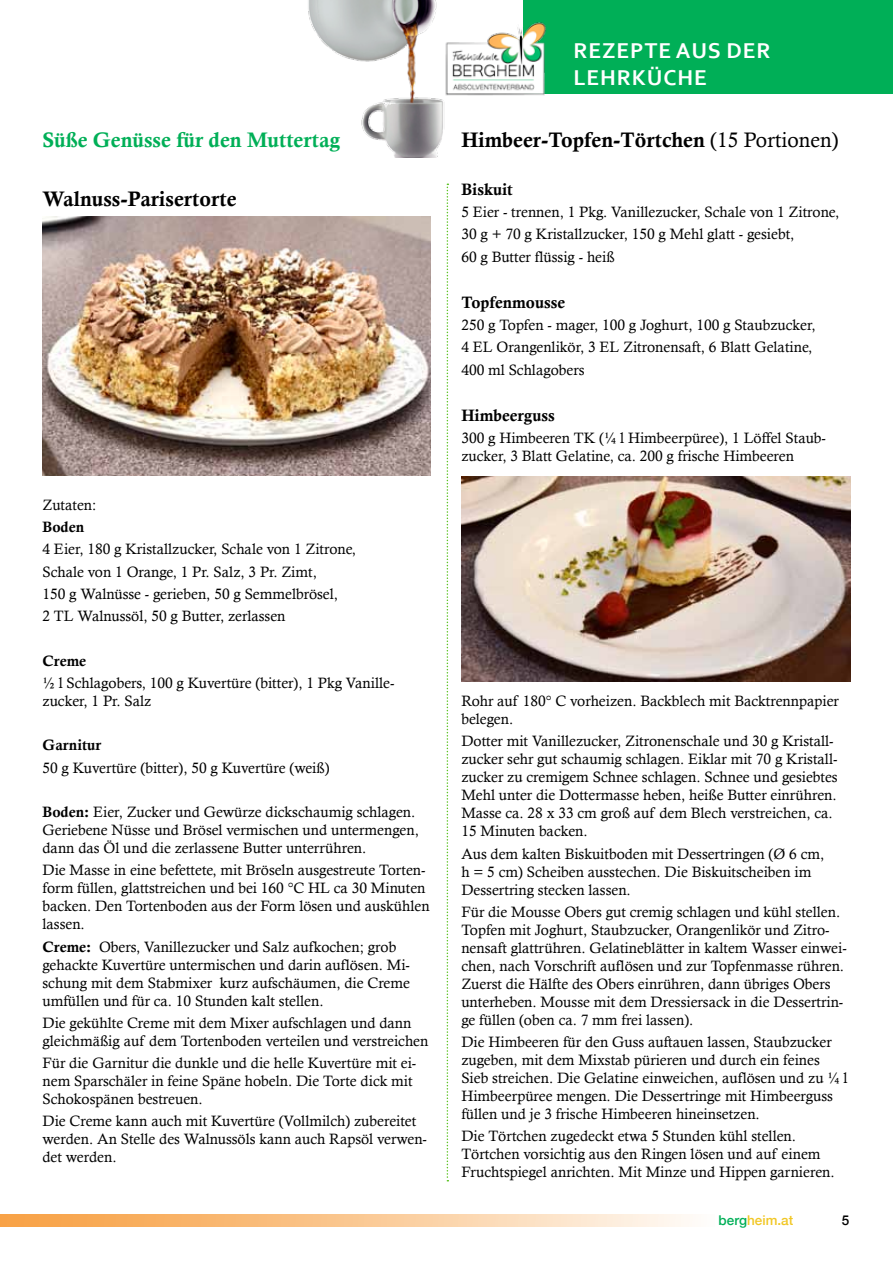
<style>
.page{position:relative;width:893px;height:1263px;background:#fff}
.page>*{position:absolute;margin:0;border:0;box-sizing:border-box;transform-origin:0 0}
.t1{font:700 22.5px/27px "Corbel";letter-spacing:.04em;color:#fff}
.t2{font:21px "Calis MT Bol";color:#000}
.t3{font:21px "Calis MT Bol";color:#00af57}
.t4{font:16.5px "Calis MT Bol";color:#000}
.t5{font:15px/18px "Calisto";color:#000}
.t6{font:15px "Calis MT Bol";color:#000}
.t7{font:500 13.5px "Helvetica Neue";color:#f1c725}
.t8{font:500 13.5px "Helvetica Neue";color:#000}
.s1{font-family:"Calis MT Bol"}
.s2{font-family:"Calisto"}
.s3{color:#00af57}
</style>
<div class="page">
<img style="left:308px;top:0;width:135px;height:158px">
<svg style="left:0;top:1214px;width:690px;height:13px;background:#fac893"></svg>
<div style="left:523px;top:0;width:370px;height:94px;background:#00af57"></div>
<img style="left:441px;top:6px;width:105px;height:105px">
<svg style="left:447px;top:184px;width:1px;height:997px"></svg>
<img style="left:461px;top:476px;width:389px;height:206px">
<img style="left:43px;top:217px;width:388px;height:259px">
<h2 class="t3" style="left:43px;top:128px;width:299px">Süße Genüsse für den Muttertag</h2>
<h2 class="t2" style="left:43px;top:187px;width:196px">Walnuss-Parisertorte</h2>
<p class="t5" style="left:43px;top:495px;width:55px">Zutaten:</p>
<p class="t6" style="left:43px;top:518px;width:43px">Boden</p>
<p class="t5" style="left:43px;top:538px;width:315px;line-height:22.2px">4 Eier, 180 g Kristallzucker, Schale von 1 Zitrone, Schale von 1 Orange, 1 Pr. Salz, 3 Pr. Zimt,<br>150 g Walnüsse - gerieben, 50 g Semmelbrösel,<br>2 TL Walnussöl, 50 g Butter, zerlassen</p>
<p class="t6" style="left:43px;top:652px;width:45px">Creme</p>
<p class="t5" style="left:43px;top:673px;width:353px">½ l Schlagobers, 100 g Kuvertüre (bitter), 1 Pkg Vanille&shy;zucker, 1 Pr. Salz</p>
<p class="t6" style="left:43px;top:736px;width:60px">Garnitur</p>
<p class="t5" style="left:43px;top:758px;width:289px">50 g Kuvertüre (bitter), 50 g Kuvertüre (weiß)</p>
<p class="t5" style="left:43px;top:803px;width:378px"><span class="s1">Boden:</span> Eier, Zucker und Gewürze dickschaumig schlagen.<br>Geriebene Nüsse und Brösel vermischen und untermengen, dann das Öl und die zerlassene Butter unterrühren.</p>
<p class="t5" style="left:43px;top:861px;width:389px">Die Masse in eine befettete, mit Bröseln ausgestreute Torten&shy;form füllen, glattstreichen und bei 160 °C HL ca 30 Minuten backen. Den Tortenboden aus der Form lösen und auskühlen lassen.</p>
<p class="t5" style="left:43px;top:937px;width:369px"><span class="s1">Creme:</span> Obers, Vanillezucker und Salz aufkochen; grob gehackte Kuvertüre untermischen und darin auflösen. Mi&shy;schung mit dem Stabmixer kurz aufschäumen, die Creme umfüllen und für ca. 10 Stunden kalt stellen.</p>
<p class="t5" style="left:43px;top:1013px;width:387px">Die gekühlte Creme mit dem Mixer aufschlagen und dann gleichmäßig auf dem Tortenboden verteilen und verstreichen</p>
<p class="t5" style="left:43px;top:1054px;width:375px">Für die Garnitur die dunkle und die helle Kuvertüre mit ei&shy;nem Sparschäler in feine Späne hobeln. Die Torte dick mit<br>Schokospänen bestreuen.</p>
<p class="t5" style="left:43px;top:1112px;width:386px">Die Creme kann auch mit Kuvertüre (Vollmilch) zubereitet werden. An Stelle des Walnussöls kann auch Rapsöl verwen&shy;det werden.</p>
<h1 class="t1" style="left:573px;top:37px;width:199px">REZEPTE AUS DER<br>LEH RKÜCHE</h1>
<h2 class="t2" style="left:461px;top:128px;width:379px">Himbeer-Topfen-Törtchen <span class="s2">(15 Portionen)</span></h2>
<p class="t4" style="left:461px;top:180px;width:53px">Biskuit</p>
<p class="t5" style="left:461px;top:201px;width:379px;line-height:22.2px">5 Eier - trennen, 1 Pkg. Vanillezucker, Schale von 1 Zitrone,<br>30 g + 70 g Kristallzucker, 150 g Mehl glatt - gesiebt,<br>60 g Butter flüssig - heiß</p>
<p class="t4" style="left:461px;top:293px;width:105px">Topfenmousse</p>
<p class="t5" style="left:461px;top:314px;width:356px;line-height:22.2px">250 g Topfen - mager, 100 g Joghurt, 100 g Staubzucker,<br>4 EL Orangenlikör, 3 EL Zitronensaft, 6 Blatt Gelatine,<br>400 ml Schlagobers</p>
<p class="t4" style="left:461px;top:406px;width:95px">Himbeerguss</p>
<p class="t5" style="left:461px;top:429px;width:366px">300 g Himbeeren TK (¼ l Himbeerpüree), 1 Löffel Staub&shy;zucker, 3 Blatt Gelatine, ca. 200 g frische Himbeeren</p>
<p class="t5" style="left:461px;top:692px;width:379px">Rohr auf 180° C vorheizen. Backblech mit Backtrennpapier belegen.</p>
<p class="t5" style="left:461px;top:732px;width:378px">Dotter mit Vanillezucker, Zitronenschale und 30 g Kristall&shy;zucker sehr gut schaumig schlagen. Eiklar mit 70 g Kristall&shy;zucker zu cremigem Schnee schlagen. Schnee und gesiebtes Mehl unter die Dottermasse heben, heiße Butter einrühren.<br>Masse ca. 28 x 33 cm groß auf dem Blech verstreichen, ca.<br>15 Minuten backen.</p>
<p class="t5" style="left:461px;top:844px;width:364px">Aus dem kalten Biskuitboden mit Dessertringen (Ø 6 cm, h = 5 cm) Scheiben ausstechen. Die Biskuitscheiben im<br>Dessertring stecken lassen.</p>
<p class="t5" style="left:461px;top:902px;width:387px">Für die Mousse Obers gut cremig schlagen und kühl stellen.<br>Topfen mit Joghurt, Staubzucker, Orangenlikör und Zitro&shy;nensaft glattrühren. Gelatineblätter in kaltem Wasser einwei&shy;chen, nach Vorschrift auflösen und zur Topfenmasse rühren.<br>Zuerst die Hälfte des Obers einrühren, dann übriges Obers unterheben. Mousse mit dem Dressiersack in die Dessertrin&shy;ge füllen (oben ca. 7 mm frei lassen).</p>
<p class="t5" style="left:461px;top:1033px;width:388px">Die Himbeeren für den Guss auftauen lassen, Staubzucker zugeben, mit dem Mixstab pürieren und durch ein feines Sieb streichen. Die Gelatine einweichen, auflösen und zu ¼ l Himbeerpüree mengen. Die Dessertringe mit Himbeerguss füllen und je 3 frische Himbeeren hineinsetzen.</p>
<p class="t5" style="left:461px;top:1127px;width:375px">Die Törtchen zugedeckt etwa 5 Stunden kühl stellen.<br>Törtchen vorsichtig aus den Ringen lösen und auf einem<br>Fruchtspiegel anrichten. Mit Minze und Hippen garnieren.</p>
<p class="t7" style="left:719px;top:1209px;width:76px"><span class="s3">berg</span>heim.at</p>
<p class="t8" style="left:842px;top:1209px;width:9px">5</p>
</div>
